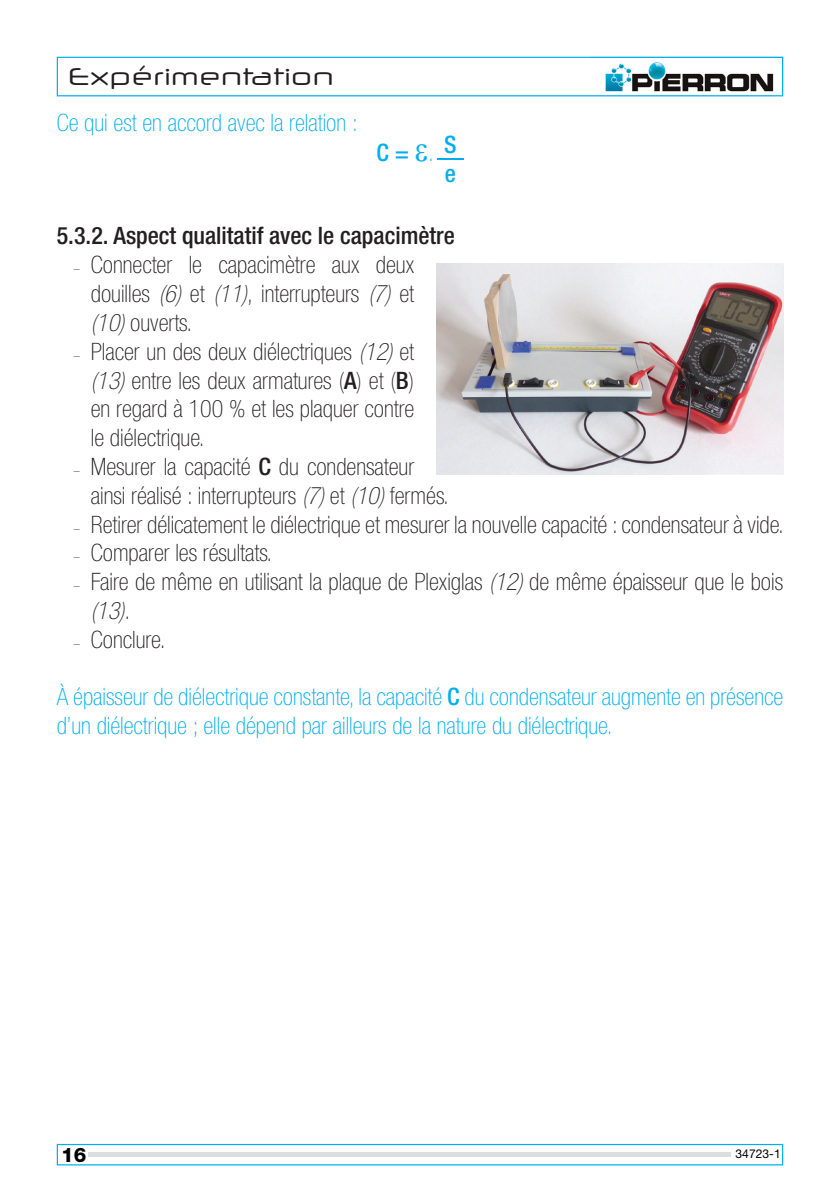
<style>
.page{position:relative;width:840px;height:1191px;background:#fff}
.page>*{position:absolute;margin:0;border:0;box-sizing:border-box;transform-origin:0 0}
.t1{font:100 condensed 24px/28.8px "Helvetica Neue LT Std";color:#231f20;text-align:justify}
.t2{font:100 condensed 24px/28.8px "Helvetica Neue LT Std";color:#00aeef}
.t3{font:500 condensed 24px "Helvetica Neue LT Std";color:#231f20}
.t4{font:24px "Neuropol X Free";color:#231f20}
.t5{font:500 condensed 24px/21px "Helvetica Neue LT Std";color:#00aeef;text-align:right}
.t6{font:800 20px "Helvetica Neue LT Std";color:#000}
.t7{font:12.2px "Helvetica Neue LT Std";color:#000}
.s1{font-weight:100}
.s2{font-size:12px}
.s3{font-style:italic}
.s4{font-weight:500}
</style>
<div class="page">
<svg style="left:57px;top:57px;width:725px;height:39px"></svg>
<svg style="left:57px;top:1143px;width:725px;height:22px"></svg>
<img style="left:590px;top:56px;width:194px;height:36px">
<img style="left:590px;top:57px;width:192px;height:35px">
<div style="left:88px;top:1152px;width:642px;height:5px;background:#dcdddf"></div>
<svg style="left:437px;top:158px;width:26px;height:1px"></svg>
<img style="left:436px;top:264px;width:346px;height:211px">
<p class="t4" style="left:68px;top:61px;width:267px">Expérimentation</p>
<p class="t2" style="left:57px;top:108px;width:302px">Ce qui est en accord avec la relation :</p>
<p class="t5" style="left:376px;top:142px;width:81px">C = <span class="s1">.</span>S e</p>
<p class="t3" style="left:57px;top:222px;width:399px">5.3.2. Aspect qualitatif avec le capacimètre</p>
<p class="t1" style="left:91px;top:250px;width:325px;text-indent:-17px"><span class="s2">–</span> Connecter le capacimètre aux deux douilles <span class="s3">(6)</span> et <span class="s3">(11)</span>, interrupteurs <span class="s3">(7)</span> et <span class="s3">(10)</span> ouverts.</p>
<p class="t1" style="left:91px;top:337px;width:325px;text-indent:-17px"><span class="s2">–</span> Placer un des deux diélectriques <span class="s3">(12)</span> et <span class="s3">(13)</span> entre les deux armatures (<span class="s4">A</span>) et (<span class="s4">B</span>) en regard à 100 % et les plaquer contre le diélectrique.</p>
<p class="t1" style="left:91px;top:452px;width:359px;text-indent:-17px"><span class="s2">–</span> Mesurer la capacité <span class="s4">C</span> du condensateur ainsi réalisé : interrupteurs <span class="s3">(7)</span> et <span class="s3">(10)</span> fermés.</p>
<p class="t1" style="left:74px;top:509px;width:711px"><span class="s2">–</span> Retirer délicatement le diélectrique et mesurer la nouvelle capacité : condensateur à vide.</p>
<p class="t1" style="left:74px;top:538px;width:200px"><span class="s2">–</span> Comparer les résultats.</p>
<p class="t1" style="left:91px;top:567px;width:693px;text-indent:-17px"><span class="s2">–</span> Faire de même en utilisant la plaque de Plexiglas <span class="s3">(12)</span> de même épaisseur que le bois <span class="s3">(13)</span>.</p>
<p class="t1" style="left:74px;top:625px;width:93px"><span class="s2">–</span> Conclure.</p>
<p class="t2" style="left:57px;top:682px;width:727px">À épaisseur de diélectrique constante, la capacité <span class="s4">C</span> du condensateur augmente en présence d’un diélectrique ; elle dépend par ailleurs de la nature du diélectrique.</p>
<p class="t6" style="left:61px;top:1142px;width:27px">16</p>
<p class="t7" style="left:735px;top:1146px;width:47px">34723-1</p>
</div>
